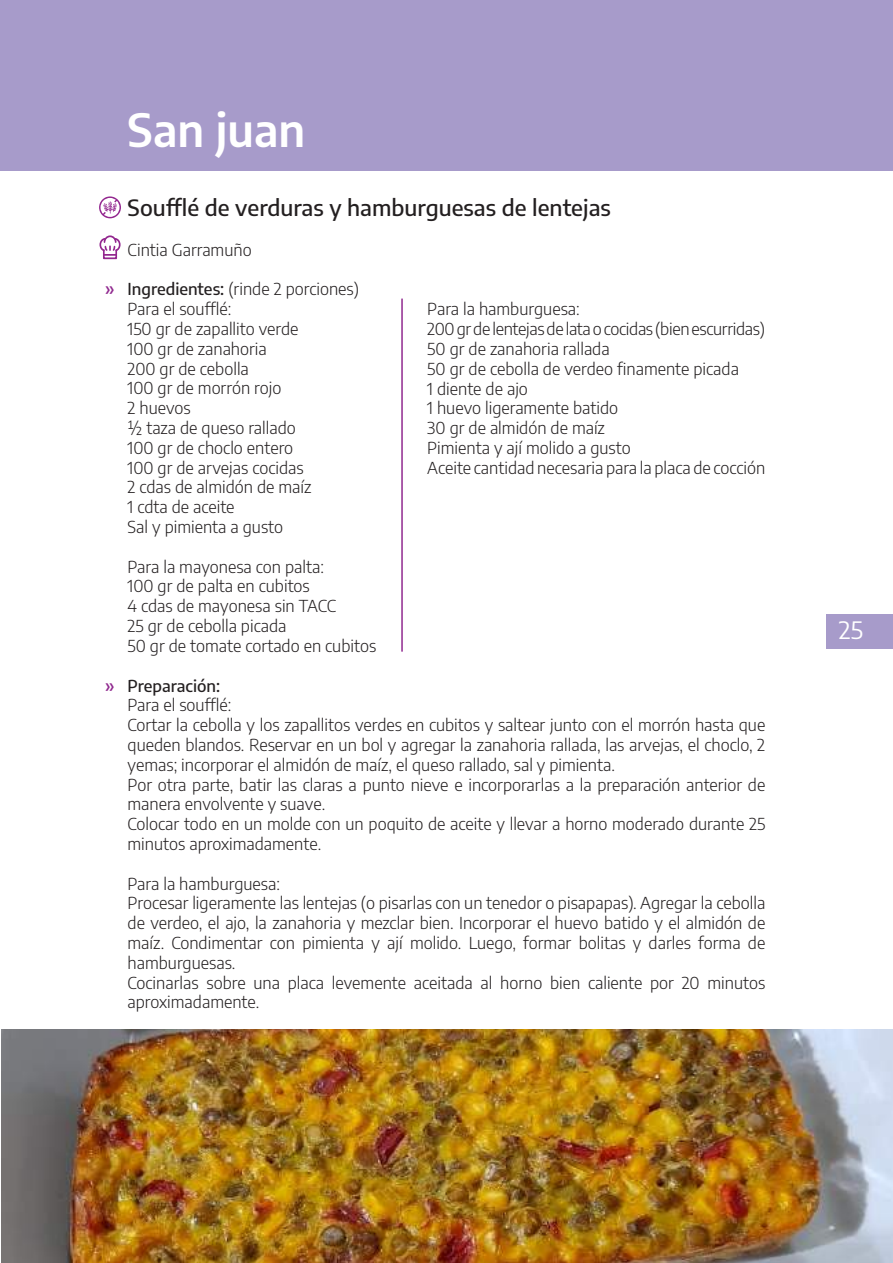
<style>
.page{position:relative;width:893px;height:1263px;background:#fff}
.page>*{position:absolute;margin:0;border:0;box-sizing:border-box;transform-origin:0 0}
.t1{font:600 45px "Encode Sans";color:#fff}
.t2{font:24px "Encode Sans";color:#fff}
.t3{font:500 22.5px "Encode Sans";color:#231f20}
.t4{font:500 18px "Encode Sans";color:#90298f}
.t5{font:300 16.5px/19.8px "Encode Sans";color:#231f20}
.t6{font:500 16.5px "Encode Sans";color:#231f20}
.s1{font-weight:500}
</style>
<div class="page">
<div style="left:0;top:0;width:893px;height:170px;background:#a79bca"></div>
<div style="left:827px;top:614px;width:66px;height:35px;background:#a79bca"></div>
<svg style="left:99px;top:196px;width:22px;height:22px"></svg>
<div style="left:103px;top:249px;width:14px;height:10px;border:2px solid #93278f"></div>
<svg style="left:99px;top:235px;width:22px;height:21px"></svg>
<hr style="left:401px;top:299px;width:2px;height:352px;background:#90298f">
<img style="left:2px;top:1029px;width:891px;height:234px">
<h1 class="t1" style="left:128px;top:98px;width:179px">San juan</h1>
<p class="t4" style="left:105px;top:276px;width:11px">»</p>
<p class="t4" style="left:105px;top:672px;width:11px">»</p>
<h3 class="t3" style="left:128px;top:192px;width:485px">Soufflé de verduras y hamburguesas de lentejas</h3>
<p class="t5" style="left:128px;top:239px;width:126px">Cintia Garramuño</p>
<p class="t5" style="left:128px;top:279px;width:233px"><span class="s1">Ingredientes:</span> (rinde 2 porciones)<br>Para el soufflé:<br>150 gr de zapallito verde<br>100 gr de zanahoria<br>200 gr de cebolla<br>100 gr de morrón rojo<br>2 huevos<br>½ taza de queso rallado<br>100 gr de choclo entero<br>100 gr de arvejas cocidas<br>2 cdas de almidón de maíz<br>1 cdta de aceite<br>Sal y pimienta a gusto</p>
<p class="t5" style="left:128px;top:556px;width:250px">Para la mayonesa con palta:<br>100 gr de palta en cubitos<br>4 cdas de mayonesa sin TACC<br>25 gr de cebolla picada<br>50 gr de tomate cortado en cubitos</p>
<p class="t6" style="left:128px;top:674px;width:94px">Preparación:</p>
<p class="t5" style="left:128px;top:694px;width:639px">Para el soufflé:<br>Cortar la cebolla y los zapallitos verdes en cubitos y saltear junto con el morrón hasta que queden blandos. Reservar en un bol y agregar la zanahoria rallada, las arvejas, el choclo, 2 yemas; incorporar el almidón de maíz, el queso rallado, sal y pimienta.<br>Por otra parte, batir las claras a punto nieve e incorporarlas a la preparación anterior de manera envolvente y suave.<br>Colocar todo en un molde con un poquito de aceite y llevar a horno moderado durante 25 minutos aproximadamente.</p>
<p class="t5" style="left:128px;top:873px;width:639px">Para la hamburguesa:<br>Procesar ligeramente las lentejas (o pisarlas con un tenedor o pisapapas). Agregar la cebolla de verdeo, el ajo, la zanahoria y mezclar bien. Incorporar el huevo batido y el almidón de maíz. Condimentar con pimienta y ají molido. Luego, formar bolitas y darles forma de hamburguesas.<br>Cocinarlas sobre una placa levemente aceitada al horno bien caliente por 20 minutos aproximadamente.</p>
<p class="t5" style="left:427px;top:298px;width:340px">Para la hamburguesa:<br>200 gr de lentejas de lata o cocidas (bien escurridas)<br>50 gr de zanahoria rallada<br>50 gr de cebolla de verdeo finamente picada<br>1 diente de ajo<br>1 huevo ligeramente batido<br>30 gr de almidón de maíz<br>Pimienta y ají molido a gusto<br>Aceite cantidad necesaria para la placa de cocción</p>
<h2 class="t2" style="left:839px;top:613px;width:25px">25</h2>
</div>
